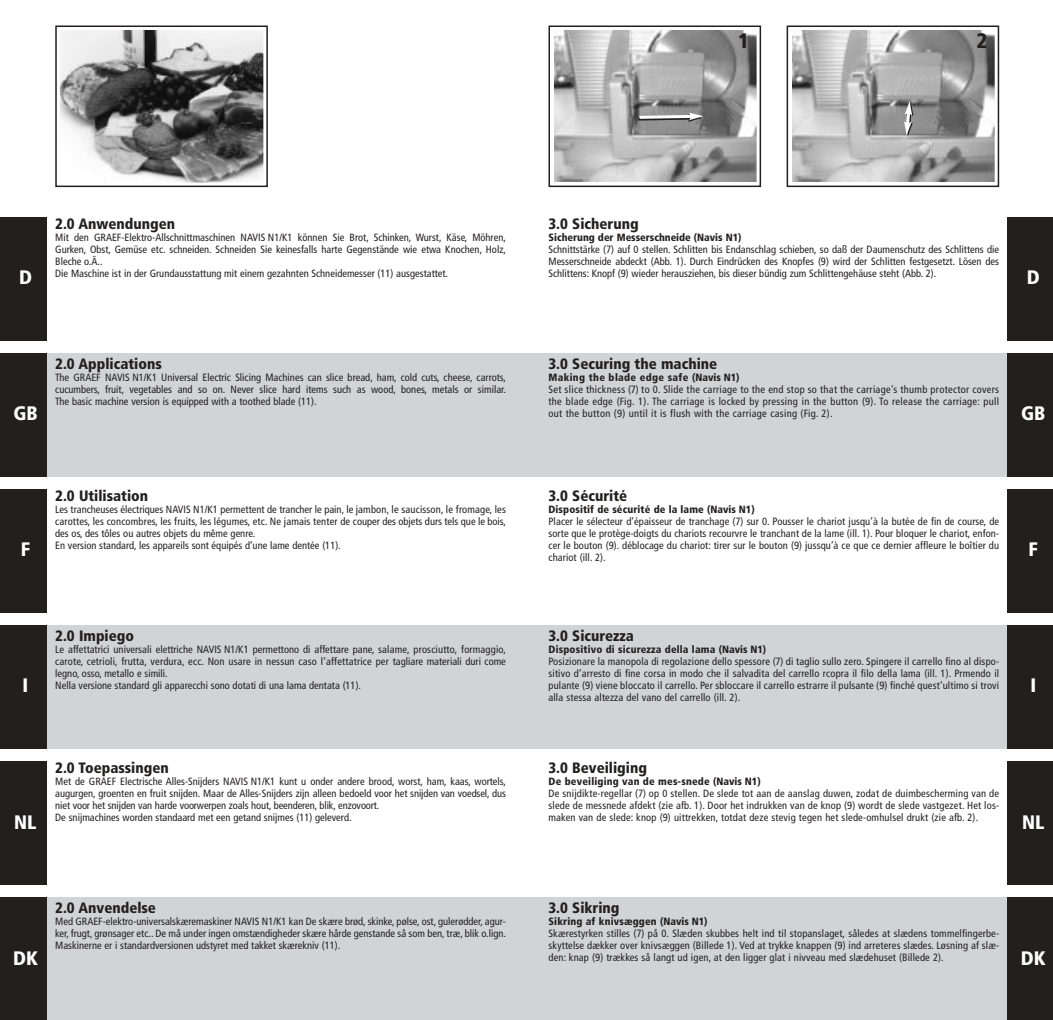
<style>
.page{position:relative;width:1053px;height:1020px;background:#fff}
.page>*{position:absolute;margin:0;border:0;box-sizing:border-box;transform-origin:0 0}
.t1{font:900 condensed 21px "Frutiger";color:#231f1f}
.t2{font:900 condensed 19.5px "Frutiger";color:#fff}
.t3{font:900 condensed 15px "Frutiger";color:#231f1f}
.t4{font:condensed 10.5px/12px "Frutiger";color:#231f1f;text-align:justify}
.t5{font:900 condensed 10.5px "Frutiger";letter-spacing:.015em;color:#231f1f}
</style>
<div class="page">
<div style="left:527px;top:626px;width:526px;height:123px;background:#d1d3d5"></div>
<div style="left:527px;top:898px;width:526px;height:122px;background:#d1d3d5"></div>
<div style="left:527px;top:354px;width:526px;height:123px;background:#d1d3d5"></div>
<div style="left:1008px;top:354px;width:45px;height:123px;background:#231f1f"></div>
<div style="left:1008px;top:490px;width:45px;height:123px;background:#231f1f"></div>
<div style="left:1008px;top:626px;width:45px;height:123px;background:#231f1f"></div>
<div style="left:1008px;top:762px;width:45px;height:123px;background:#231f1f"></div>
<div style="left:1008px;top:898px;width:45px;height:122px;background:#231f1f"></div>
<div style="left:1008px;top:217px;width:45px;height:124px;background:#231f1f"></div>
<img style="left:554px;top:31px;width:202px;height:151px">
<div style="left:549px;top:26px;width:212px;height:161px;border:4px solid #fff"></div>
<div style="left:549px;top:26px;width:212px;height:161px;border:2px solid #231f1f"></div>
<img style="left:792px;top:31px;width:202px;height:151px">
<div style="left:787px;top:26px;width:212px;height:161px;border:4px solid #fff"></div>
<div style="left:787px;top:26px;width:212px;height:161px;border:2px solid #231f1f"></div>
<svg style="left:635px;top:113px;width:68px;height:9px"></svg>
<svg style="left:904px;top:101px;width:9px;height:35px"></svg>
<div style="left:0;top:626px;width:527px;height:123px;background:#d1d3d5"></div>
<div style="left:0;top:898px;width:527px;height:122px;background:#d1d3d5"></div>
<div style="left:0;top:354px;width:527px;height:123px;background:#d1d3d5"></div>
<div style="left:0;top:354px;width:47px;height:123px;background:#231f1f"></div>
<div style="left:0;top:490px;width:47px;height:123px;background:#231f1f"></div>
<div style="left:0;top:626px;width:47px;height:123px;background:#231f1f"></div>
<div style="left:0;top:762px;width:47px;height:123px;background:#231f1f"></div>
<div style="left:0;top:898px;width:47px;height:122px;background:#231f1f"></div>
<div style="left:0;top:217px;width:47px;height:124px;background:#231f1f"></div>
<img style="left:60px;top:31px;width:203px;height:151px">
<div style="left:55px;top:26px;width:213px;height:161px;border:4px solid #fff"></div>
<div style="left:55px;top:26px;width:213px;height:161px;border:2px solid #231f1f"></div>
<h1 class="t1" style="left:738px;top:32px;width:12px">1</h1>
<h1 class="t1" style="left:976px;top:32px;width:12px">2</h1>
<h2 class="t2" style="left:19px;top:270px;width:15px">D</h2>
<h3 class="t3" style="left:55px;top:217px;width:121px">2.0 Anwendungen</h3>
<p class="t4" style="left:55px;top:232px;width:452px;text-align:left">Mit den GRAEF-Elektro-Allschnittmaschinen NAVIS N1/K1 können Sie Brot, Schinken, Wurst, Käse, Möhren, Gurken, Obst, Gemüse etc. schneiden. Schneiden Sie keinesfalls harte Gegenstände wie etwa Knochen, Holz, Bleche o.Ä..<br>Die Maschine ist in der Grundausstattung mit einem gezahnten Schneidemesser (11) ausgestattet.</p>
<h3 class="t3" style="left:549px;top:217px;width:92px">3.0 Sicherung</h3>
<p class="t5" style="left:549px;top:233px;width:194px">Sicherung der Messerschneide (Navis N1)</p>
<p class="t4" style="left:549px;top:244px;width:452px">Schnittstärke (7) auf 0 stellen. Schlitten bis Endanschlag schieben, so daß der Daumenschutz des Schlittens die Messerschneide abdeckt (Abb. 1). Durch Eindrücken des Knopfes (9) wird der Schlitten festgesetzt. Lösen des Schlittens: Knopf (9) wieder herausziehen, bis dieser bündig zum Schlittengehäuse steht (Abb. 2).</p>
<h2 class="t2" style="left:1027px;top:270px;width:15px">D</h2>
<h2 class="t2" style="left:13px;top:406px;width:26px">GB</h2>
<h3 class="t3" style="left:55px;top:358px;width:108px">2.0 Applications</h3>
<p class="t4" style="left:55px;top:372px;width:452px">The GRAEF NAVIS N1/K1 Universal Electric Slicing Machines can slice bread, ham, cold cuts, cheese, carrots, cucumbers, fruit, vegetables and so on. Never slice hard items such as wood, bones, metals or similar.<br>The basic machine version is equipped with a toothed blade (11).</p>
<h3 class="t3" style="left:549px;top:358px;width:170px">3.0 Securing the machine</h3>
<p class="t5" style="left:549px;top:373px;width:193px">Making the blade edge safe (Navis N1)</p>
<p class="t4" style="left:549px;top:384px;width:452px">Set slice thickness (7) to 0. Slide the carriage to the end stop so that the carriage’s thumb protector covers the blade edge (Fig. 1). The carriage is locked by pressing in the button (9). To release the carriage: pull out the button (9) until it is flush with the carriage casing (Fig. 2).</p>
<h2 class="t2" style="left:1021px;top:406px;width:26px">GB</h2>
<h2 class="t2" style="left:21px;top:542px;width:11px">F</h2>
<h3 class="t3" style="left:55px;top:490px;width:94px">2.0 Utilisation</h3>
<p class="t4" style="left:55px;top:504px;width:452px;text-align:left">Les trancheuses électriques NAVIS N1/K1 permettent de trancher le pain, le jambon, le saucisson, le fromage, les carottes, les concombres, les fruits, les légumes, etc. Ne jamais tenter de couper des objets durs tels que le bois, des os, des tôles ou autres objets du même genre.<br>En version standard, les appareils sont équipés d’une lame dentée (11).</p>
<h3 class="t3" style="left:549px;top:490px;width:80px">3.0 Sécurité</h3>
<p class="t5" style="left:549px;top:505px;width:208px">Dispositif de sécurité de la lame (Navis N1)</p>
<p class="t4" style="left:549px;top:516px;width:452px">Placer le sélecteur d’épaisseur de tranchage (7) sur 0. Pousser le chariot jusqu’à la butée de fin de course, de sorte que le protège-doigts du chariots recourvre le tranchant de la lame (ill. 1). Pour bloquer le chariot, enfon&shy;cer le bouton (9). déblocage du chariot: tirer sur le bouton (9) jussqu’à ce que ce dernier affleure le boîtier du chariot (ill. 2).</p>
<h2 class="t2" style="left:1029px;top:542px;width:11px">F</h2>
<h2 class="t2" style="left:23px;top:678px;width:7px">I</h2>
<h3 class="t3" style="left:55px;top:630px;width:80px">2.0 Impiego</h3>
<p class="t4" style="left:55px;top:644px;width:452px;text-align:left">Le affettatrici universali elettriche NAVIS N1/K1 permettono di affettare pane, salame, prosciutto, formaggio, carote, cetrioli, frutta, verdura, ecc. Non usare in nessun caso l’affettatrice per tagliare materiali duri come legno, osso, metallo e simili.<br>Nella versione standard gli apparecchi sono dotati di una lama dentata (11).</p>
<h3 class="t3" style="left:549px;top:630px;width:87px">3.0 Sicurezza</h3>
<p class="t5" style="left:549px;top:645px;width:219px">Dispositivo di sicurezza della lama (Navis N1)</p>
<p class="t4" style="left:549px;top:656px;width:452px">Posizionare la manopola di regolazione dello spessore (7) di taglio sullo zero. Spingere il carrello fino al dispo&shy;sitivo d’arresto di fine corsa in modo che il salvadita del carrello rcopra il filo della lama (ill. 1). Prmendo il pulante (9) viene bloccato il carrello. Per sbloccare il carrello estrarre il pulsante (9) finché quest’ultimo si trovi alla stessa altezza del vano del carrello (ill. 2).</p>
<h2 class="t2" style="left:1030px;top:678px;width:7px">I</h2>
<h2 class="t2" style="left:14px;top:814px;width:24px">NL</h2>
<h3 class="t3" style="left:55px;top:762px;width:115px">2.0 Toepassingen</h3>
<p class="t4" style="left:55px;top:776px;width:452px;text-align:left">Met de GRAEF Electrische Alles-Snijders NAVIS N1/K1 kunt u onder andere brood, worst, ham, kaas, wortels, augurgen, groenten en fruit snijden. Maar de Alles-Snijders zijn alleen bedoeld voor het snijden van voedsel, dus niet voor het snijden van harde voorwerpen zoals hout, beenderen, blik, enzovoort.<br>De snijmachines worden standaard met een getand snijmes (11) geleverd.</p>
<h3 class="t3" style="left:549px;top:762px;width:100px">3.0 Beveiliging</h3>
<p class="t5" style="left:549px;top:777px;width:214px">De beveiliging van de mes-snede (Navis N1)</p>
<p class="t4" style="left:549px;top:788px;width:452px">De snijdikte-regellar (7) op 0 stellen. De slede tot aan de aanslag duwen, zodat de duimbescherming van de slede de messnede afdekt (zie afb. 1). Door het indrukken van de knop (9) wordt de slede vastgezet. Het los&shy;maken van de slede: knop (9) uittrekken, totdat deze stevig tegen het slede-omhulsel drukt (zie afb. 2).</p>
<h2 class="t2" style="left:1022px;top:814px;width:24px">NL</h2>
<h2 class="t2" style="left:13px;top:950px;width:26px">DK</h2>
<h3 class="t3" style="left:55px;top:902px;width:102px">2.0 Anvendelse</h3>
<p class="t4" style="left:55px;top:916px;width:452px">Med GRAEF-elektro-universalskæremaskiner NAVIS N1/K1 kan De skære brød, skinke, pølse, ost, gulerødder, agur&shy;ker, frugt, grønsager etc.. De må under ingen omstændigheder skære hårde genstande så som ben, træ, blik o.lign.<br>Maskinerne er i standardversionen udstyret med takket skærekniv (11).</p>
<h3 class="t3" style="left:549px;top:902px;width:72px">3.0 Sikring</h3>
<p class="t5" style="left:549px;top:917px;width:161px">Sikring af knivsæggen (Navis N1)</p>
<p class="t4" style="left:549px;top:928px;width:452px">Skærestyrken stilles (7) på 0. Slæden skubbes helt ind til stopanslaget, således at slædens tommelfingerbe&shy;skyttelse dækker over knivsæggen (Billede 1). Ved at trykke knappen (9) ind arreteres slædes. Løsning af slæ&shy;den: knap (9) trækkes så langt ud igen, at den ligger glat i nivveau med slædehuset (Billede 2).</p>
<h2 class="t2" style="left:1021px;top:950px;width:26px">DK</h2>
</div>
